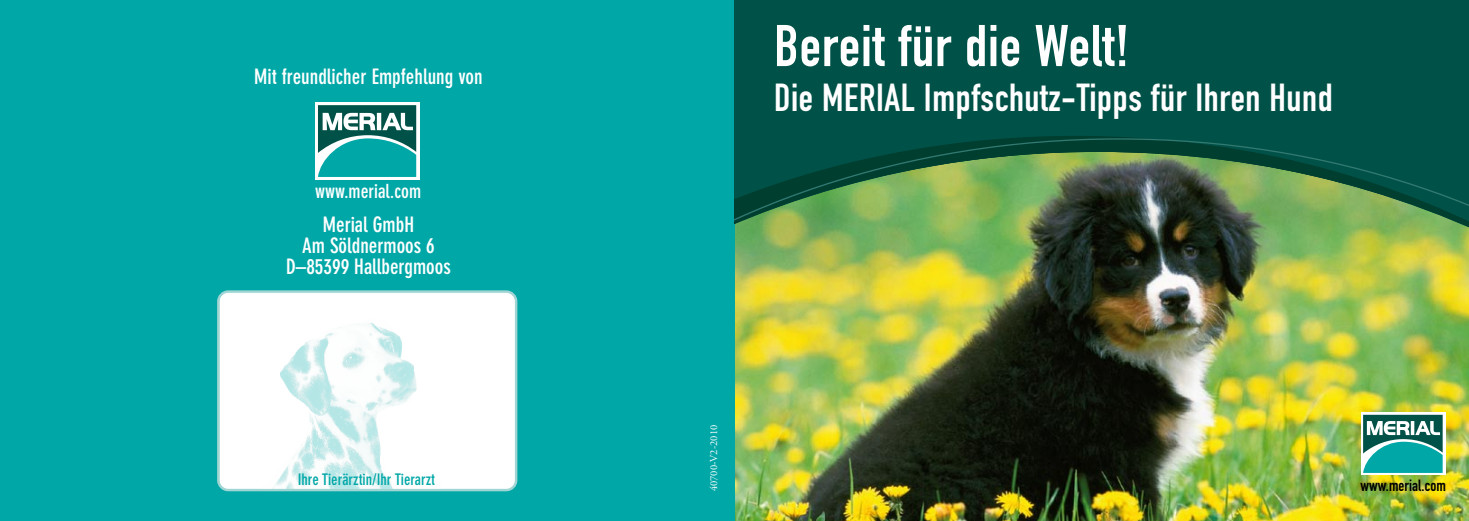
<style>
.page{position:relative;width:1469px;height:521px;background:#fff}
.page>*{position:absolute;margin:0;border:0;box-sizing:border-box;transform-origin:0 0}
.t1{font:57.75px "DIN Engschrift";letter-spacing:.015em;color:#fff}
.t2{font:38.5px "DIN Engschrift";letter-spacing:.015em;color:#fff}
.t3{font:700 condensed 21px/21px "DIN Neuzeit Grotesk";color:#fff;text-align:center}
.t4{font:700 condensed 19.25px "DIN Neuzeit Grotesk";color:#fff}
.t5{font:16.1px "DIN Engschrift";letter-spacing:.005em;color:#000}
.t6{font:700 condensed 15.75px "DIN Neuzeit Grotesk";color:#00a7a7}
.t7{font:10.5px "Adobe Garamond Pro";color:#fff}
</style>
<div class="page">
<img style="left:734px;top:302px;width:734px;height:219px">
<div style="left:0;top:0;width:734px;height:521px;background:#00a7a7"></div>
<div style="left:219px;top:292px;width:298px;height:198px;background:#fff;border-radius:10px"></div>
<div style="left:217px;top:290px;width:300px;height:201px;border:2px solid #a1d5d4;border-radius:10px"></div>
<div style="left:734px;top:0;width:734px;height:135px;background:#005147"></div>
<img style="left:734px;top:138px;width:734px;height:164px">
<img style="left:258px;top:323px;width:185px;height:166px">
<div style="left:315px;top:102px;width:104px;height:78px;background:#fff"></div>
<svg style="left:318px;top:105px;width:98px;height:72px"></svg>
<svg style="left:1360px;top:412px;width:85px;height:63px"></svg>
<svg style="left:1363px;top:415px;width:79px;height:58px"></svg>
<p class="t3" style="left:254px;top:66px;width:230px">Mit freundlicher Empfehlung von</p>
<p class="t4" style="left:315px;top:180px;width:108px">www.merial.com</p>
<p class="t3" style="left:286px;top:214px;width:166px">Merial GmbH<br>Am Söldnermoos 6<br>D–85399 Hallbergmoos</p>
<p class="t6" style="left:298px;top:470px;width:139px">Ihre Tierärztin/Ihr Tierarzt</p>
<h1 class="t1" style="left:774px;top:12px;width:356px">Bereit für die Welt!</h1>
<h2 class="t2" style="left:774px;top:75px;width:560px">Die MERIAL Impfschutz-Tipps für Ihren Hund</h2>
<p class="t7" style="left:707px;top:491px;width:68px;rotate:-90deg">40700-V2-2010</p>
<p class="t5" style="left:1360px;top:476px;width:87px">www.merial.com</p>
</div>
